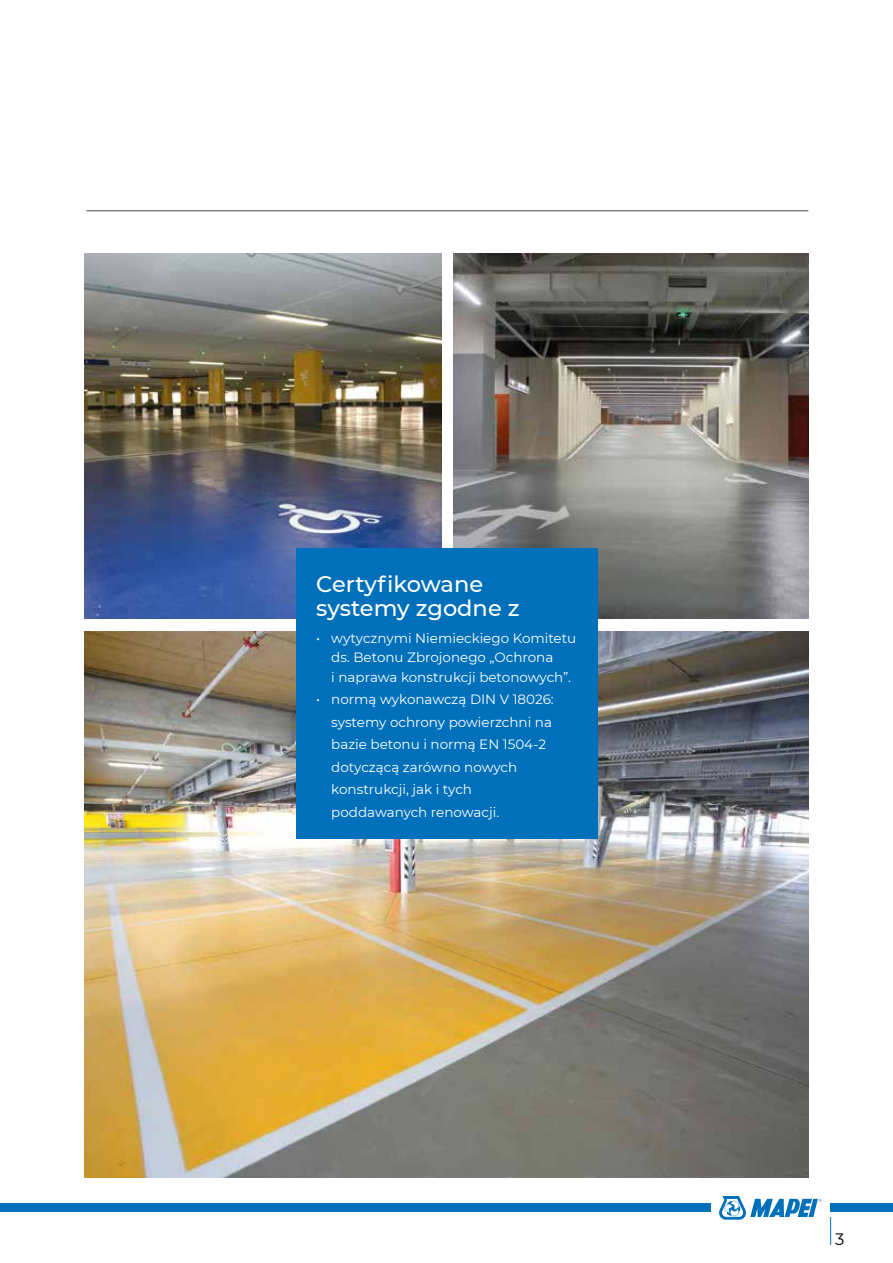
<style>
.page{position:relative;width:893px;height:1263px;background:#fff}
.page>*{position:absolute;margin:0;border:0;box-sizing:border-box;transform-origin:0 0}
.t1{font:500 22.5px/24px "Montserrat";color:#fff}
.t2{font:16.5px "Montserrat";color:#000}
.t3{font:13.5px/22.5px "Montserrat";color:#fff}
</style>
<div class="page">
<svg style="left:830px;top:1217px;width:1px;height:28px"></svg>
<svg style="left:719px;top:1196px;width:102px;height:24px"></svg>
<div style="left:0;top:1204px;width:710px;height:8px;background:#0070ba"></div>
<div style="left:830px;top:1204px;width:63px;height:8px;background:#0070ba"></div>
<hr style="left:86px;top:210px;width:722px;height:1px;background:#4a4a49">
<img style="left:84px;top:631px;width:724px;height:547px">
<img style="left:454px;top:253px;width:354px;height:366px">
<img style="left:84px;top:253px;width:357px;height:366px">
<div style="left:297px;top:548px;width:301px;height:290px;background:#0070ba"></div>
<h1 class="t1" style="left:316px;top:571px;width:205px">Certyfikowane systemy zgodne z</h1>
<p class="t3" style="left:331px;top:628px;width:247px;line-height:19.5px;text-indent:-15px">• wytycznymi Niemieckiego Komitetu ds. Betonu Zbrojonego „Ochrona<br>i naprawa konstrukcji betonowych”.</p>
<p class="t3" style="left:331px;top:688px;width:224px;text-indent:-15px">• normą wykonawczą DIN V 18026: systemy ochrony powierzchni na bazie betonu i normą EN 1504-2 dotyczącą zarówno nowych konstrukcji, jak i tych poddawanych renowacji.</p>
<p class="t2" style="left:835px;top:1228px;width:11px">3</p>
</div>
